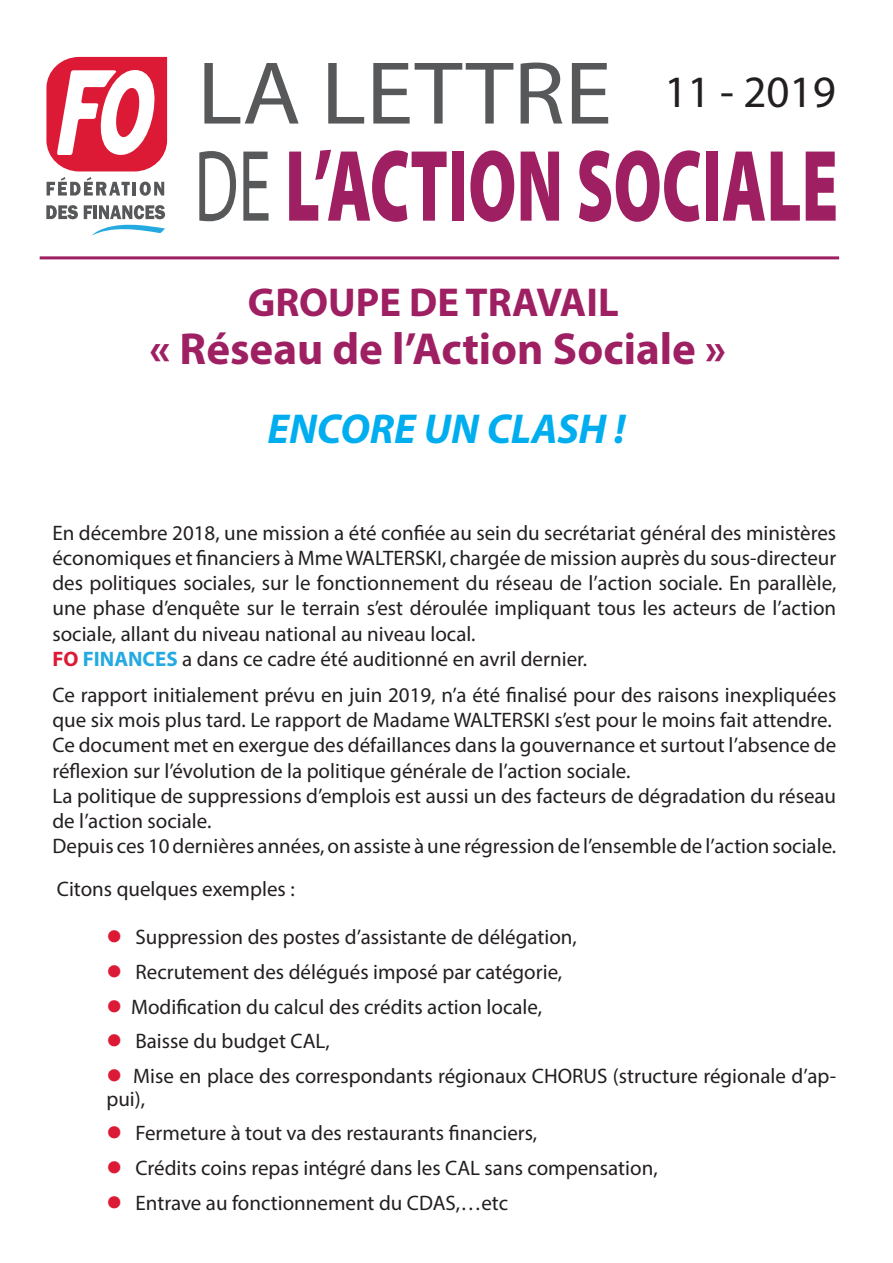
<style>
.page{position:relative;width:893px;height:1263px;background:#fff}
.page>*{position:absolute;margin:0;border:0;box-sizing:border-box;transform-origin:0 0}
.t1{font:700 45px "Myriad Pro";color:#9e1f62}
.t2{font:45px "Myriad Pro";color:#231f20}
.t3{font:italic 700 42px "Myriad Pro";letter-spacing:-.005em;color:#00aeef}
.t4{font:700 40.5px "Myriad Pro";color:#9e1f62}
.List_Paragraph{font:21px/25.2px "Myriad Pro";color:#231f20}
.s1{font-weight:700;color:#dc1a36}
.s2{font-weight:700;color:#24aae1}
.s3{color:#dc1a36}
</style>
<div class="page">
<svg style="left:204px;top:63px;width:95px;height:61px"></svg>
<svg style="left:328px;top:63px;width:36px;height:61px"></svg>
<svg style="left:373px;top:63px;width:140px;height:61px"></svg>
<svg style="left:521px;top:63px;width:41px;height:61px"></svg>
<svg style="left:572px;top:63px;width:36px;height:61px"></svg>
<svg style="left:199px;top:151px;width:37px;height:70px"></svg>
<svg style="left:243px;top:152px;width:26px;height:69px"></svg>
<svg style="left:289px;top:150px;width:158px;height:72px"></svg>
<div style="left:452px;top:152px;width:12px;height:69px;background:#9e1f62"></div>
<svg style="left:470px;top:150px;width:44px;height:72px"></svg>
<svg style="left:521px;top:152px;width:38px;height:69px"></svg>
<svg style="left:579px;top:150px;width:121px;height:72px"></svg>
<div style="left:706px;top:152px;width:12px;height:69px;background:#9e1f62"></div>
<svg style="left:723px;top:152px;width:42px;height:69px"></svg>
<svg style="left:771px;top:152px;width:29px;height:69px"></svg>
<svg style="left:806px;top:152px;width:30px;height:69px"></svg>
<hr style="left:40px;top:256px;width:799px;height:3px;background:#9e1f62">
<svg style="left:46px;top:57px;width:121px;height:114px"></svg>
<svg style="left:47px;top:177px;width:83px;height:19px"></svg>
<hr style="left:133px;top:182px;width:3px;height:14px;background:#57585a">
<svg style="left:140px;top:182px;width:24px;height:14px"></svg>
<svg style="left:46px;top:205px;width:32px;height:14px"></svg>
<svg style="left:84px;top:205px;width:82px;height:31px"></svg>
<p class="t2" style="left:664px;top:64px;width:173px">11 - 2019</p>
<p class="t4" style="left:248px;top:276px;width:373px">GROUPE DE TRAVAIL</p>
<p class="t1" style="left:150px;top:319px;width:578px">« Réseau de l’Action Sociale »</p>
<p class="t3" style="left:267px;top:401px;width:360px">ENCORE UN CLASH !</p>
<p class="List_Paragraph" style="left:52px;top:520px;width:785px;text-align:justify">En décembre 2018, une mission a été confiée au sein du secrétariat général des ministères économiques et financiers à Mme WALTERSKI, chargée de mission auprès du sous-directeur des politiques sociales, sur le fonctionnement du réseau de l’action sociale. En parallèle, une phase d’enquête sur le terrain s’est déroulée impliquant tous les acteurs de l’action sociale, allant du niveau national au niveau local.</p>
<p class="List_Paragraph" style="left:52px;top:646px;width:536px"><span class="s1">FO</span> <span class="s2">FINANCES</span> a dans ce cadre été auditionné en avril dernier.</p>
<p class="List_Paragraph" style="left:52px;top:682px;width:785px">Ce rapport initialement prévu en juin 2019, n’a été finalisé pour des raisons inexpliquées que six mois plus tard. Le rapport de Madame WALTERSKI s’est pour le moins fait attendre.</p>
<p class="List_Paragraph" style="left:52px;top:732px;width:785px">Ce document met en exergue des défaillances dans la gouvernance et surtout l’absence de réflexion sur l’évolution de la politique générale de l’action sociale.</p>
<p class="List_Paragraph" style="left:52px;top:783px;width:785px">La politique de suppressions d’emplois est aussi un des facteurs de dégradation du réseau de l’action sociale.</p>
<p class="List_Paragraph" style="left:52px;top:833px;width:785px">Depuis ces 10 dernières années, on assiste à une régression de l’ensemble de l’action sociale.</p>
<p class="List_Paragraph" style="left:57px;top:876px;width:239px">Citons quelques exemples :</p>
<p class="List_Paragraph" style="left:106px;top:924px;width:472px"><span class="s3">●</span> Suppression des postes d’assistante de délégation,</p>
<p class="List_Paragraph" style="left:106px;top:959px;width:457px"><span class="s3">●</span> Recrutement des délégués imposé par catégorie,</p>
<p class="List_Paragraph" style="left:106px;top:993px;width:437px"><span class="s3">●</span> Modification du calcul des crédits action locale,</p>
<p class="List_Paragraph" style="left:106px;top:1028px;width:225px"><span class="s3">●</span> Baisse du budget CAL,</p>
<p class="List_Paragraph" style="left:106px;top:1064px;width:731px;line-height:22.6px"><span class="s3">●</span> Mise en place des correspondants régionaux CHORUS (structure régionale d’ap&shy;pui),</p>
<p class="List_Paragraph" style="left:106px;top:1120px;width:432px"><span class="s3">●</span> Fermeture à tout va des restaurants financiers,</p>
<p class="List_Paragraph" style="left:106px;top:1155px;width:553px"><span class="s3">●</span> Crédits coins repas intégré dans les CAL sans compensation,</p>
<p class="List_Paragraph" style="left:106px;top:1189px;width:403px"><span class="s3">●</span> Entrave au fonctionnement du CDAS,…etc</p>
</div>
